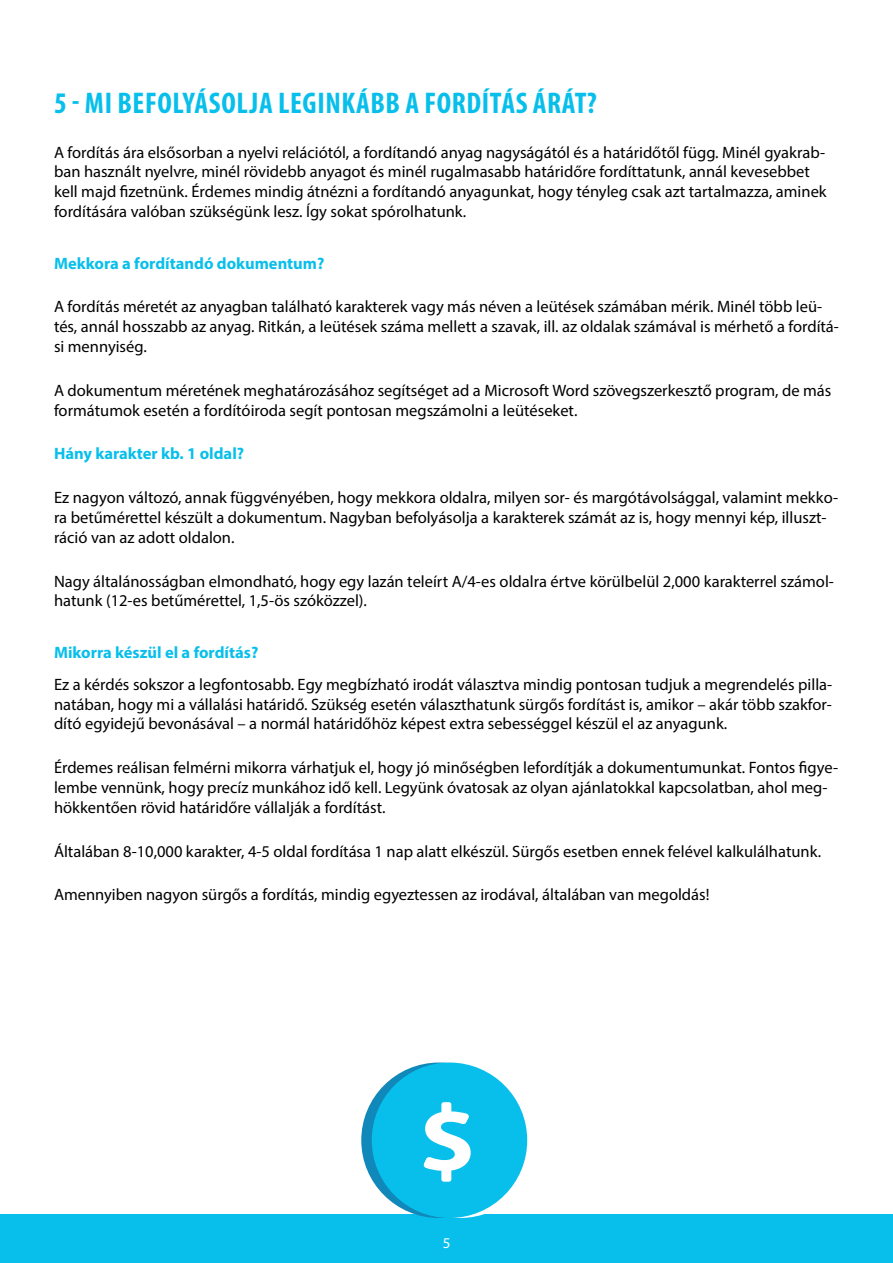
<style>
.page{position:relative;width:893px;height:1263px;background:#fff}
.page>*{position:absolute;margin:0;border:0;box-sizing:border-box;transform-origin:0 0}
.t1{font:700 condensed 30px "Myriad Pro";letter-spacing:.02em;color:#08bfeb}
.t2{font:16.5px/19.8px "Myriad Pro";color:#000}
.t3{font:700 16.5px "Myriad Pro";color:#08bfeb}
.t4{font:15px "Myriad Pro";color:#fff}
</style>
<div class="page">
<div style="left:0;top:1214px;width:893px;height:49px;background:#08bfeb"></div>
<div style="left:382px;top:1062px;width:156px;height:156px;background:#fff;border-radius:50%"></div>
<div style="left:361px;top:1062px;width:156px;height:156px;background:#1088b9;border-radius:50%"></div>
<div style="left:372px;top:1062px;width:155px;height:156px;background:#08bfeb;border-radius:50%"></div>
<svg style="left:424px;top:1102px;width:47px;height:80px"></svg>
<p class="t1" style="left:54px;top:84px;width:544px">5 - MI BEFOLYÁSOLJA LEGINKÁBB A FORDÍTÁS ÁRÁT?</p>
<p class="t2" style="left:54px;top:142px;width:774px">A fordítás ára elsősorban a nyelvi relációtól, a fordítandó anyag nagyságától és a határidőtől függ. Minél gyakrab&shy;ban használt nyelvre, minél rövidebb anyagot és minél rugalmasabb határidőre fordíttatunk, annál kevesebbet kell majd fizetnünk. Érdemes mindig átnézni a fordítandó anyagunkat, hogy tényleg csak azt tartalmazza, aminek fordítására valóban szükségünk lesz. Így sokat spórolhatunk.</p>
<p class="t3" style="left:54px;top:252px;width:272px">Mekkora a fordítandó dokumentum?</p>
<p class="t2" style="left:54px;top:297px;width:786px">A fordítás méretét az anyagban található karakterek vagy más néven a leütések számában mérik. Minél több leü&shy;tés, annál hosszabb az anyag. Ritkán, a leütések száma mellett a szavak, ill. az oldalak számával is mérhető a fordítá&shy;si mennyiség.</p>
<p class="t2" style="left:54px;top:380px;width:779px">A dokumentum méretének meghatározásához segítséget ad a Microsoft Word szövegszerkesztő program, de más formátumok esetén a fordítóiroda segít pontosan megszámolni a leütéseket.</p>
<p class="t3" style="left:54px;top:443px;width:192px">Hány karakter kb. 1 oldal?</p>
<p class="t2" style="left:54px;top:487px;width:786px">Ez nagyon változó, annak függvényében, hogy mekkora oldalra, milyen sor- és margótávolsággal, valamint mekko&shy;ra betűmérettel készült a dokumentum. Nagyban befolyásolja a karakterek számát az is, hogy mennyi kép, illuszt&shy;ráció van az adott oldalon.</p>
<p class="t2" style="left:54px;top:571px;width:781px">Nagy általánosságban elmondható, hogy egy lazán teleírt A/4-es oldalra értve körülbelül 2,000 karakterrel számol&shy;hatunk (12-es betűmérettel, 1,5-ös szóközzel).</p>
<p class="t3" style="left:54px;top:642px;width:206px">Mikorra készül el a fordítás?</p>
<p class="t2" style="left:54px;top:674px;width:780px;text-align:justify">Ez a kérdés sokszor a legfontosabb. Egy megbízható irodát választva mindig pontosan tudjuk a megrendelés pilla&shy;natában, hogy mi a vállalási határidő. Szükség esetén választhatunk sürgős fordítást is, amikor – akár több szakfor&shy;dító egyidejű bevonásával – a normál határidőhöz képest extra sebességgel készül el az anyagunk.</p>
<p class="t2" style="left:54px;top:757px;width:786px">Érdemes reálisan felmérni mikorra várhatjuk el, hogy jó minőségben lefordítják a dokumentumunkat. Fontos figye&shy;lembe vennünk, hogy precíz munkához idő kell. Legyünk óvatosak az olyan ajánlatokkal kapcsolatban, ahol meg&shy;hökkentően rövid határidőre vállalják a fordítást.</p>
<p class="t2" style="left:54px;top:841px;width:769px">Általában 8-10,000 karakter, 4-5 oldal fordítása 1 nap alatt elkészül. Sürgős esetben ennek felével kalkulálhatunk.</p>
<p class="t2" style="left:54px;top:885px;width:657px">Amennyiben nagyon sürgős a fordítás, mindig egyeztessen az irodával, általában van megoldás!</p>
<p class="t4" style="left:443px;top:1233px;width:9px">5</p>
</div>
